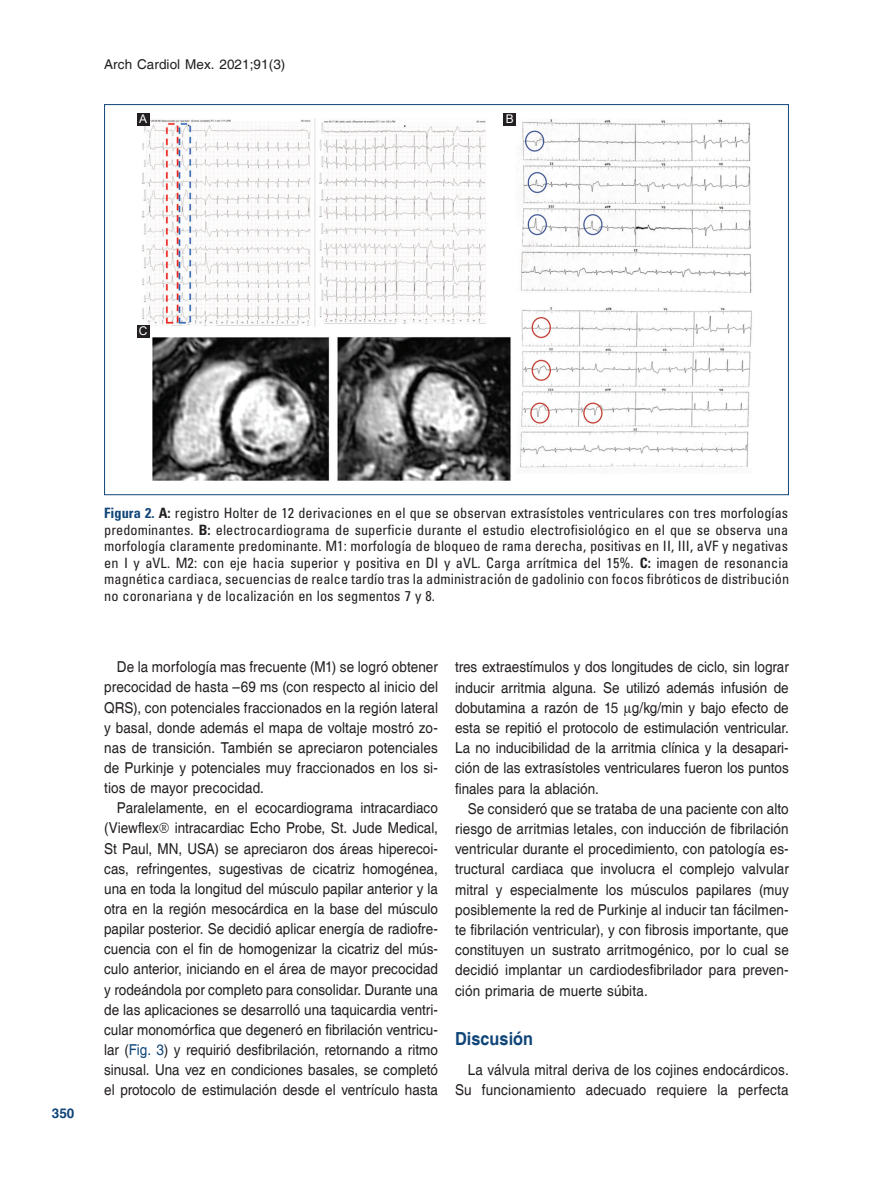
<style>
.page{position:relative;width:893px;height:1191px;background:#fff}
.page>*{position:absolute;margin:0;border:0;box-sizing:border-box;transform-origin:0 0}
.t1{font:700 18px "Helvetica";letter-spacing:.005em;color:#0f4578;scale:.9 1}
.TX{font:15px/20.1px "Helvetica";letter-spacing:.005em;color:#231f20;text-align:justify;scale:.9 1}
.FGC{font:condensed 14.25px/16.5px "Univers LT Std";letter-spacing:.005em;color:#231f20;text-align:justify}
.t2{font:13.5px "Helvetica";letter-spacing:.005em;color:#231f20}
.t3{font:700 13.5px "Helvetica LT Std";color:#0f4578}
.LABEL{font:12px "Arial";color:#fff}
.s1{font-weight:700;color:#0f4578}
.s2{font-weight:700}
.s3{color:#0f4578}
</style>
<div class="page">
<img style="left:137px;top:113px;width:615px;height:368px">
<div style="left:137px;top:114px;width:13px;height:12px;background:#231f20"></div>
<div style="left:503px;top:113px;width:13px;height:13px;background:#231f20"></div>
<div style="left:137px;top:325px;width:13px;height:13px;background:#231f20"></div>
<p class="t2" style="left:104px;top:57px;width:183px">Arch Cardiol Mex. 2021;91(3)</p>
<p class="LABEL" style="left:139px;top:111px;width:10px">A</p>
<p class="LABEL" style="left:506px;top:110px;width:10px">B</p>
<p class="LABEL" style="left:139px;top:322px;width:10px">C</p>
<p class="t3" style="left:52px;top:1104px;width:24px">350</p>
<p class="FGC" style="left:104px;top:504px;width:687px"><span class="s1">Figura 2.</span> <span class="s2">A:</span> registro Holter de 12 derivaciones en el que se observan extrasístoles ventriculares con tres morfologías predominantes. <span class="s2">B:</span> electrocardiograma de superficie durante el estudio electrofisiológico en el que se observa una morfología claramente predominante. M1: morfología de bloqueo de rama derecha, positivas en II, III, aVF y negativas en I y aVL. M2: con eje hacia superior y positiva en DI y aVL. Carga arrítmica del 15%. <span class="s2">C:</span> imagen de resonancia magnética cardiaca, secuencias de realce tardío tras la administración de gadolinio con focos fibróticos de distribución no coronariana y de localización en los segmentos 7 y 8.</p>
<p class="TX" style="left:104px;top:657px;width:372px;text-indent:13px">De la morfología mas frecuente (M1) se logró obtener precocidad de hasta –69 ms (con respecto al inicio del QRS), con potenciales fraccionados en la región lateral y basal, donde además el mapa de voltaje mostró zo&shy;nas de transición. También se apreciaron potenciales de Purkinje y potenciales muy fraccionados en los si&shy;tios de mayor precocidad.</p>
<p class="TX" style="left:104px;top:798px;width:372px;text-indent:13px">Paralelamente, en el ecocardiograma intracardiaco (Viewflex intracardiac Echo Probe, St. Jude Medical, St Paul, MN, USA) se apreciaron dos áreas hiperecoi&shy;cas, refringentes, sugestivas de cicatriz homogénea, una en toda la longitud del músculo papilar anterior y la otra en la región mesocárdica en la base del músculo papilar posterior. Se decidió aplicar energía de radiofre&shy;cuencia con el fin de homogenizar la cicatriz del mús&shy;culo anterior, iniciando en el área de mayor precocidad y rodeándola por completo para consolidar. Durante una de las aplicaciones se desarrolló una taquicardia ventri&shy;cular monomórfica que degeneró en fibrilación ventricu&shy;lar (<span class="s3">Fig. 3</span>) y requirió desfibrilación, retornando a ritmo sinusal. Una vez en condiciones basales, se completó el protocolo de estimulación desde el ventrículo hasta</p>
<p class="TX" style="left:455px;top:657px;width:372px">tres extraestímulos y dos longitudes de ciclo, sin lograr inducir arritmia alguna. Se utilizó además infusión de dobutamina a razón de 15 g/kg/min y bajo efecto de esta se repitió el protocolo de estimulación ventricular.<br>La no inducibilidad de la arritmia clínica y la desapari&shy;ción de las extrasístoles ventriculares fueron los puntos finales para la ablación.</p>
<p class="TX" style="left:455px;top:799px;width:372px;text-indent:13px">Se consideró que se trataba de una paciente con alto riesgo de arritmias letales, con inducción de fibrilación ventricular durante el procedimiento, con patología es&shy;tructural cardiaca que involucra el complejo valvular mitral y especialmente los músculos papilares (muy posiblemente la red de Purkinje al inducir tan fácilmen&shy;te fibrilación ventricular), y con fibrosis importante, que constituyen un sustrato arritmogénico, por lo cual se decidió implantar un cardiodesfibrilador para preven&shy;ción primaria de muerte súbita.</p>
<h1 class="t1" style="left:455px;top:1027px;width:88px">Discusión</h1>
<p class="TX" style="left:455px;top:1060px;width:372px;text-align:right">La válvula mitral deriva de los cojines endocárdicos.<br>Su funcionamiento adecuado requiere la perfecta</p>
</div>
